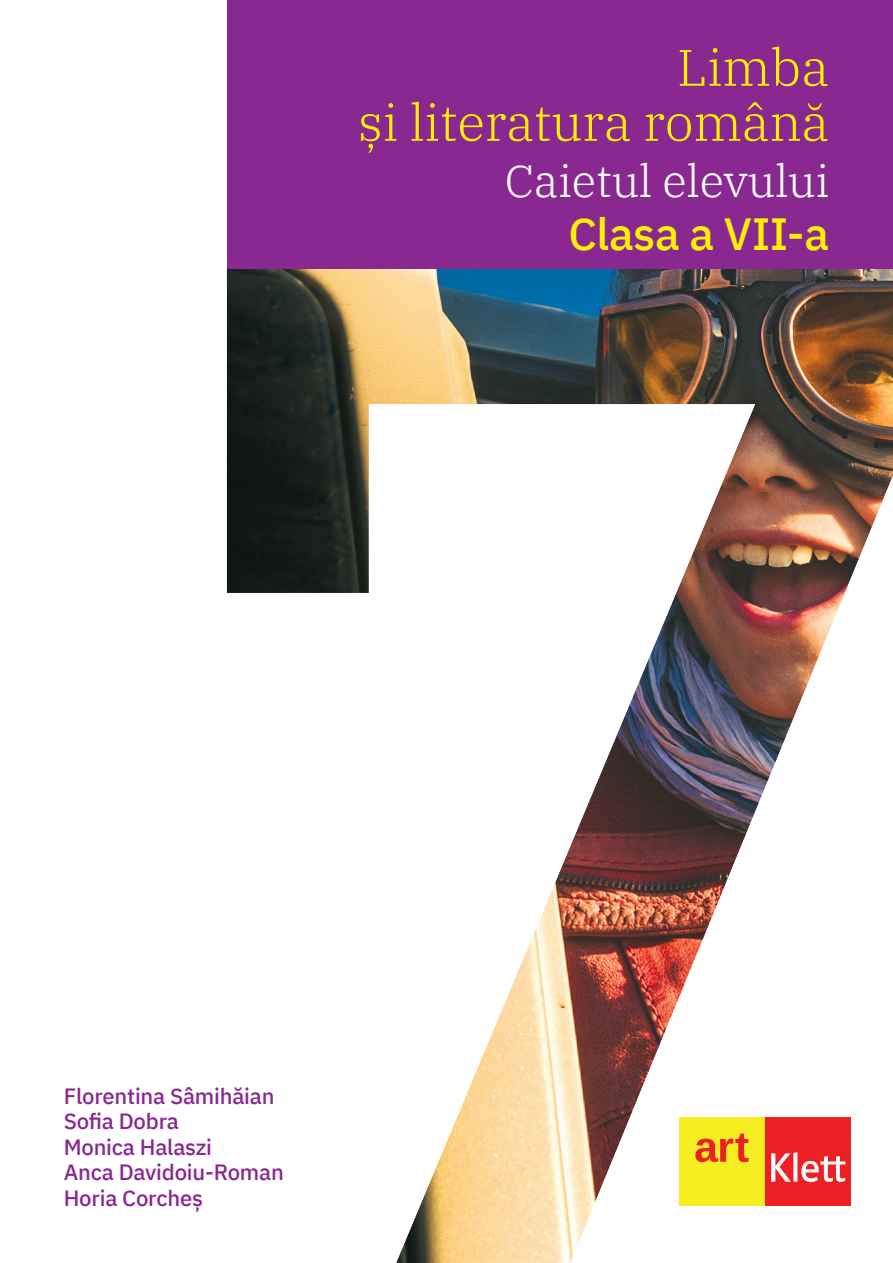
<style>
.page{position:relative;width:893px;height:1263px;background:#fff}
.page>*{position:absolute;margin:0;border:0;box-sizing:border-box;transform-origin:0 0}
.t1{font:300 51px/55.1px "IBM Plex Serif";color:#fff101;text-align:right}
.t2{font:300 45px "IBM Plex Serif";color:#fff}
.t3{font:500 45px "IBM Plex Sans";letter-spacing:-.01em;color:#fff101}
.t4{font:500 22.05px "IBM Plex Sans";letter-spacing:-.01em;color:#892890}
</style>
<div class="page">
<img style="left:226px;top:268px;width:667px;height:995px">
<div style="left:227px;top:0;width:666px;height:269px;background:#892890"></div>
<div style="left:765px;top:1117px;width:85px;height:88px;background:#ee2026"></div>
<div style="left:679px;top:1117px;width:86px;height:88px;background:#f7ee22"></div>
<svg style="left:771px;top:1152px;width:74px;height:30px"></svg>
<svg style="left:695px;top:1134px;width:54px;height:28px"></svg>
<p class="t1" style="left:358px;top:36px;width:473px">Limba<br>și literatura română</p>
<p class="t2" style="left:505px;top:147px;width:326px">Caietul elevului</p>
<p class="t3" style="left:568px;top:199px;width:262px">Clasa a VII-a</p>
<p class="t4" style="left:64px;top:1078px;width:212px">Florentina Sâmihăian</p>
<p class="t4" style="left:64px;top:1104px;width:117px">Sofia Dobra</p>
<p class="t4" style="left:64px;top:1129px;width:150px">Monica Halaszi</p>
<p class="t4" style="left:64px;top:1155px;width:222px">Anca Davidoiu‑Roman</p>
<p class="t4" style="left:64px;top:1180px;width:141px">Horia Corcheș</p>
</div>
